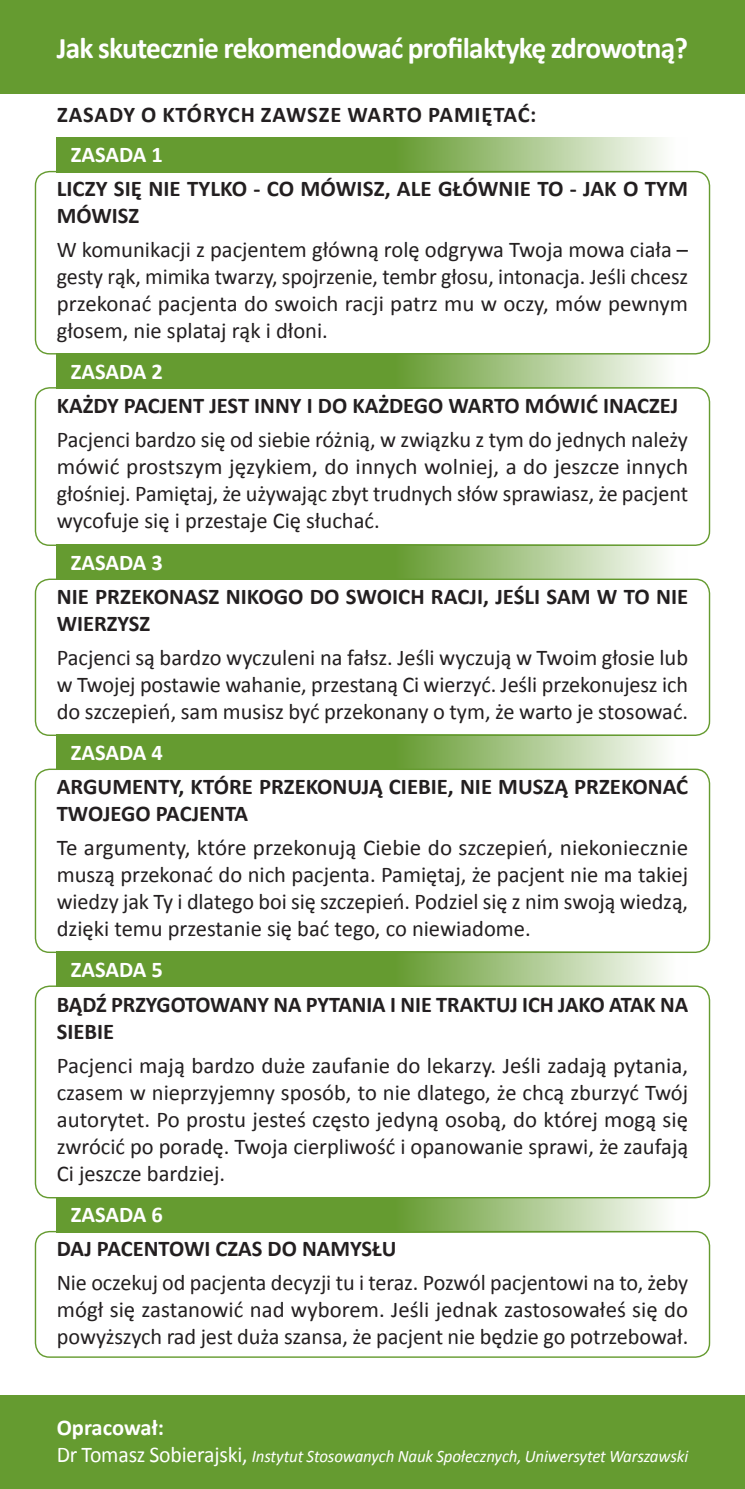
<style>
.page{position:relative;width:745px;height:1489px;background:#fff}
.page>*{position:absolute;margin:0;border:0;box-sizing:border-box;transform-origin:0 0}
.t1{font:700 30px "Calibri";letter-spacing:-.025em;color:#fff}
.t2{font:22.5px/27px "Calibri";color:#231f20;text-align:justify}
.t3{font:700 22.5px "Calibri";color:#231f20}
.t4{font:700 22.5px "Calibri";letter-spacing:-.005em;color:#fff}
.t5{font:700 22.5px "Calibri";letter-spacing:.035em;color:#231f20}
.t6{font:italic 17.5px "Calibri";letter-spacing:-.01em;color:#fff;scale:.96 1}
.s1{font-style:normal;font-size:22.5px}
</style>
<div class="page">
<div style="left:0;top:0;width:744px;height:94px;background:#659b30"></div>
<div style="left:0;top:1395px;width:744px;height:93px;background:#659b30"></div>
<svg style="left:57px;top:137px;width:630px;height:34px;background:#89b260"></svg>
<svg style="left:57px;top:354px;width:630px;height:33px;background:#88b25f"></svg>
<svg style="left:57px;top:546px;width:607px;height:32px;background:#85af5b"></svg>
<svg style="left:57px;top:736px;width:607px;height:32px;background:#85af5b"></svg>
<svg style="left:57px;top:953px;width:616px;height:32px;background:#86b05d"></svg>
<svg style="left:57px;top:1198px;width:630px;height:32px;background:#88b260"></svg>
<div style="left:35px;top:171px;width:674px;height:183px;border:1px solid #659b30;border-radius:14px"></div>
<div style="left:35px;top:578px;width:674px;height:158px;border:1px solid #659b30;border-radius:14px"></div>
<div style="left:35px;top:768px;width:674px;height:185px;border:1px solid #659b30;border-radius:14px"></div>
<div style="left:35px;top:1230px;width:674px;height:127px;border:1px solid #659b30;border-radius:14px"></div>
<div style="left:35px;top:387px;width:674px;height:159px;border:1px solid #659b30;border-radius:14px"></div>
<div style="left:35px;top:985px;width:674px;height:213px;border:1px solid #659b30;border-radius:14px"></div>
<h1 class="t1" style="left:57px;top:29px;width:632px">Jak skutecznie rekomendować profilaktykę zdrowotną?</h1>
<p class="t5" style="left:57px;top:100px;width:480px">Zasady o których zawsze warto pamiętać:</p>
<p class="t4" style="left:71px;top:140px;width:94px">ZASADA 1</p>
<p class="t3" style="left:57px;top:174px;width:259px">LICZYSIĘ NIE TYLKO - CO MÓWIS</p>
<p class="t3" style="left:373px;top:174px;width:286px">Z, ALE GŁÓWNIE TO - JAK O TYM</p>
<p class="t3" style="left:57px;top:201px;width:84px">MÓWISZ</p>
<p class="t2" style="left:57px;top:236px;width:632px">W komunikacji z pacjentem główną rolę odgrywa Twoja mowa ciała – gesty rąk, mimika twarzy, spojrzenie, tembr głosu, intonacja. Jeśli chcesz przekonać pacjenta do swoich racji patrz mu w oczy, mów pewnym głosem, nie splataj rąk i dłoni.</p>
<p class="t4" style="left:71px;top:357px;width:94px">ZASADA 2</p>
<p class="t3" style="left:57px;top:391px;width:407px">KAŻDY PACJENT JEST INNYI DO KAŻDEGO WARTO</p>
<p class="t3" style="left:524px;top:391px;width:16px">MÓWIĆ</p>
<p class="t3" style="left:602px;top:391px;width:77px">INACZEJ</p>
<p class="t2" style="left:57px;top:426px;width:632px">Pacjenci bardzo się od siebie różnią, w związku z tym do jednych należy mówić prostszym językiem, do innych wolniej, a do jeszcze innych głośniej. Pamiętaj, że używając zbyt trudnych słów sprawiasz, że pacjent wycofuje się i przestaje Cię słuchać.</p>
<p class="t4" style="left:71px;top:547px;width:94px">ZASADA 3</p>
<p class="t3" style="left:57px;top:581px;width:303px">NIE PRZEKONASZ NIKOGODO SWOICH</p>
<p class="t3" style="left:430px;top:581px;width:131px">RACJI, JEŚLI SAM</p>
<p class="t3" style="left:596px;top:581px;width:83px">W TO NIE</p>
<p class="t3" style="left:57px;top:608px;width:95px">WIERZYSZ</p>
<p class="t2" style="left:57px;top:644px;width:632px">Pacjenci są bardzo wyczuleni na fałsz. Jeśli wyczują w Twoim głosie lub w Twojej postawie wahanie, przestaną Ci wierzyć. Jeśli przekonujesz ich do szczepień, sam musisz być przekonany o tym, że warto je stosować.</p>
<p class="t4" style="left:71px;top:738px;width:94px">ZASADA 4</p>
<p class="t3" style="left:57px;top:772px;width:147px">ARGUMENTY, KTÓRE</p>
<p class="t3" style="left:259px;top:772px;width:417px">PRZEKONUJĄ CIEBIE, NIE MUSZĄ PRZEKONAĆ</p>
<p class="t3" style="left:57px;top:799px;width:17px">TWO</p>
<p class="t3" style="left:103px;top:799px;width:135px">JEGO PACJENTA</p>
<p class="t2" style="left:57px;top:834px;width:632px">Te argumenty, które przekonują Ciebie do szczepień, niekoniecznie muszą przekonać do nich pacjenta. Pamiętaj, że pacjent nie ma takiej wiedzy jak Ty i dlatego boi się szczepień. Podziel się z nim swoją wiedzą, dzięki temu przestanie się bać tego, co niewiadome.</p>
<p class="t4" style="left:71px;top:955px;width:94px">ZASADA 5</p>
<p class="t3" style="left:57px;top:989px;width:129px">BĄDŹ PRZYGOTOWA</p>
<p class="t3" style="left:243px;top:989px;width:76px">NY NA PYTA</p>
<p class="t3" style="left:351px;top:989px;width:98px">NIA I NIE TRAKT</p>
<p class="t3" style="left:496px;top:989px;width:83px">UJ ICH JAKO</p>
<p class="t3" style="left:608px;top:989px;width:13px">ATAK</p>
<p class="t3" style="left:659px;top:989px;width:29px">NA</p>
<p class="t3" style="left:57px;top:1016px;width:49px">SIEBIE</p>
<p class="t2" style="left:57px;top:1051px;width:632px">Pacjenci mają bardzo duże zaufanie do lekarzy. Jeśli zadają pytania, czasem w nieprzyjemny sposób, to nie dlatego, że chcą zburzyć Twój autorytet. Po prostu jesteś często jedyną osobą, do której mogą się zwrócić po poradę. Twoja cierpliwość i opanowanie sprawi, że zaufają Ci jeszcze bardziej.</p>
<p class="t4" style="left:71px;top:1199px;width:94px">ZASADA 6</p>
<p class="t3" style="left:57px;top:1234px;width:53px">DAJ PACE</p>
<p class="t3" style="left:144px;top:1234px;width:29px">NTOWI</p>
<p class="t3" style="left:215px;top:1234px;width:116px">CZAS DO NAMYS</p>
<p class="t3" style="left:372px;top:1234px;width:26px">ŁU</p>
<p class="t2" style="left:57px;top:1269px;width:632px">Nie oczekuj od pacjenta decyzji tu i teraz. Pozwól pacjentowi na to, żeby mógł się zastanowić nad wyborem. Jeśli jednak zastosowałeś się do powyższych rad jest duża szansa, że pacjent nie będzie go potrzebował.</p>
<p class="t4" style="left:57px;top:1412px;width:109px">Opracował:</p>
<p class="t6" style="left:57px;top:1443px;width:659px"><span class="s1">Dr Tomasz Sobierajski,</span> Instytut Stosowanych Nauk Społecznych, Uniwersytet Warszawski</p>
</div>
